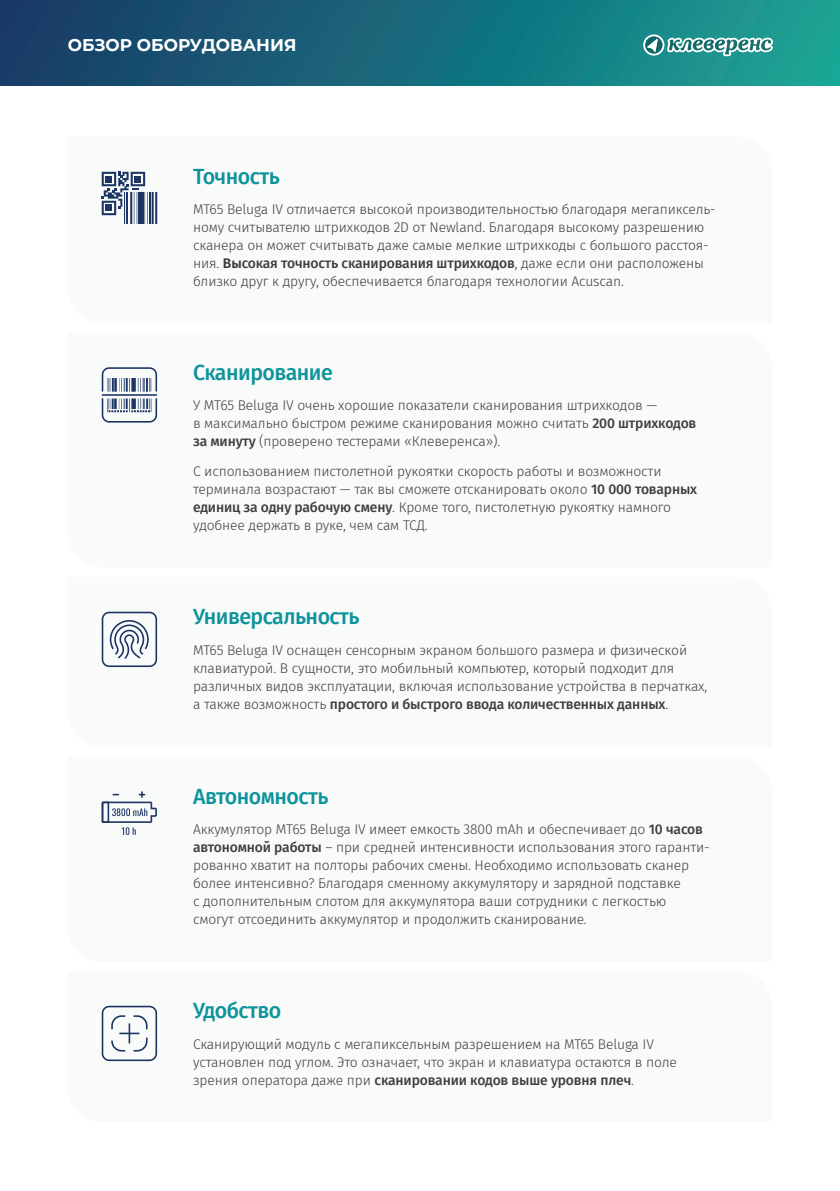
<style>
.page{position:relative;width:840px;height:1191px;background:#fff}
.page>*{position:absolute;margin:0;border:0;box-sizing:border-box;transform-origin:0 0}
.t1{font:500 22px "Fira Sans";letter-spacing:-.025em;color:#0d939b}
.t2{font:700 17px "Montserrat";color:#fff}
.t3{font:300 14px/18px "Fira Sans";letter-spacing:-.01em;color:#3e3e3f}
.s1{font-weight:600}
.s2{font-weight:500}
</style>
<div class="page">
<div style="left:0;top:0;width:839px;height:86px;background:linear-gradient(to right,#173765,#19a294)"></div>
<svg style="left:643px;top:34px;width:130px;height:22px"></svg>
<svg style="left:102px;top:611px;width:55px;height:56px"></svg>
<svg style="left:102px;top:1005px;width:55px;height:56px"></svg>
<hr style="left:128px;top:1023px;width:2px;height:20px;background:#1d3563">
<hr style="left:119px;top:1032px;width:20px;height:2px;background:#1d3563">
<hr style="left:102px;top:394px;width:55px;height:2px;background:#1d3563">
<svg style="left:102px;top:398px;width:55px;height:24px"></svg>
<svg style="left:102px;top:367px;width:55px;height:25px"></svg>
<svg style="left:102px;top:791px;width:55px;height:44px"></svg>
<svg style="left:102px;top:172px;width:43px;height:43px"></svg>
<hr style="left:124px;top:192px;width:1px;height:32px;background:#1d3563">
<hr style="left:126px;top:192px;width:2px;height:32px;background:#1d3563">
<hr style="left:130px;top:192px;width:2px;height:32px;background:#1d3563">
<hr style="left:134px;top:192px;width:1px;height:32px;background:#1d3563">
<hr style="left:137px;top:192px;width:1px;height:32px;background:#1d3563">
<hr style="left:138px;top:192px;width:3px;height:32px;background:#1d3563">
<hr style="left:141px;top:192px;width:3px;height:32px;background:#1d3563">
<hr style="left:144px;top:192px;width:1px;height:32px;background:#1d3563">
<hr style="left:147px;top:192px;width:1px;height:32px;background:#1d3563">
<hr style="left:149px;top:192px;width:2px;height:32px;background:#1d3563">
<hr style="left:151px;top:192px;width:3px;height:32px;background:#1d3563">
<hr style="left:155px;top:192px;width:2px;height:32px;background:#1d3563">
<p class="t2" style="left:68px;top:33px;width:230px">ОБЗОР ОБОРУДОВАНИЯ</p>
<h1 class="t1" style="left:193px;top:159px;width:88px">Точность</h1>
<p class="t3" style="left:193px;top:200px;width:524px">MT65 Beluga IV отличается высокой производительностью благодаря мегапиксель&shy;ному считывателю штрихкодов 2D от Newland. Благодаря высокому разрешению сканера он может считывать даже самые мелкие штрихкоды с большого расстоя&shy;ния. <span class="s1">Вы</span><span class="s2">сокая точность сканирования штрихкодов</span>, даже если они расположены близко друг к другу, обеспечивается благодаря технологии Acuscan.</p>
<h1 class="t1" style="left:193px;top:354px;width:141px">Сканирование</h1>
<p class="t3" style="left:193px;top:396px;width:504px">У MT65 Beluga IV очень хорошие показатели сканирования штрихкодов —<br>в максимально быстром режиме сканирования можно считать <span class="s2">200 штрихкодов за минуту</span> (проверено тестерами «Клеверенса»).</p>
<p class="t3" style="left:193px;top:462px;width:505px">С использованием пистолетной рукоятки скорость работы и возможности терминала возрастают — так вы сможете отсканировать около <span class="s2">10 000 товарных единиц за одну рабочую смену</span>. Кроме того, пистолетную рукоятку намного удобнее держать в руке, чем сам ТСД.</p>
<h1 class="t1" style="left:193px;top:599px;width:168px">Универсальность</h1>
<p class="t3" style="left:193px;top:641px;width:515px">MT65 Beluga IV оснащен сенсорным экраном большого размера и физической клавиатурой. В сущности, это мобильный компьютер, который подходит для различных видов эксплуатации, включая использование устройства в перчатках, а также возможность <span class="s2">простого и быстрого ввода количественных данных</span>.</p>
<h1 class="t1" style="left:193px;top:778px;width:137px">Автономность</h1>
<p class="t3" style="left:193px;top:820px;width:518px">Аккумулятор MT65 Beluga IV имеет емкость 3800 mAh и обеспечивает до <span class="s2">10 часов автономной работы</span> – при средней интенсивности использования этого гаранти&shy;рованно хватит на полторы рабочих смены. Необходимо использовать сканер более интенсивно? Благодаря сменному аккумулятору и зарядной подставке<br>с дополнительным слотом для аккумулятора ваши сотрудники с легкостью смогут отсоединить аккумулятор и продолжить сканирование.</p>
<h1 class="t1" style="left:193px;top:993px;width:90px">Удобство</h1>
<p class="t3" style="left:193px;top:1034px;width:485px">Сканирующий модуль с мегапиксельным разрешением на MT65 Beluga IV установлен под углом. Это означает, что экран и клавиатура остаются в поле зрения оператора даже при <span class="s2">сканировании кодов выше уровня плеч</span>.</p>
</div>
